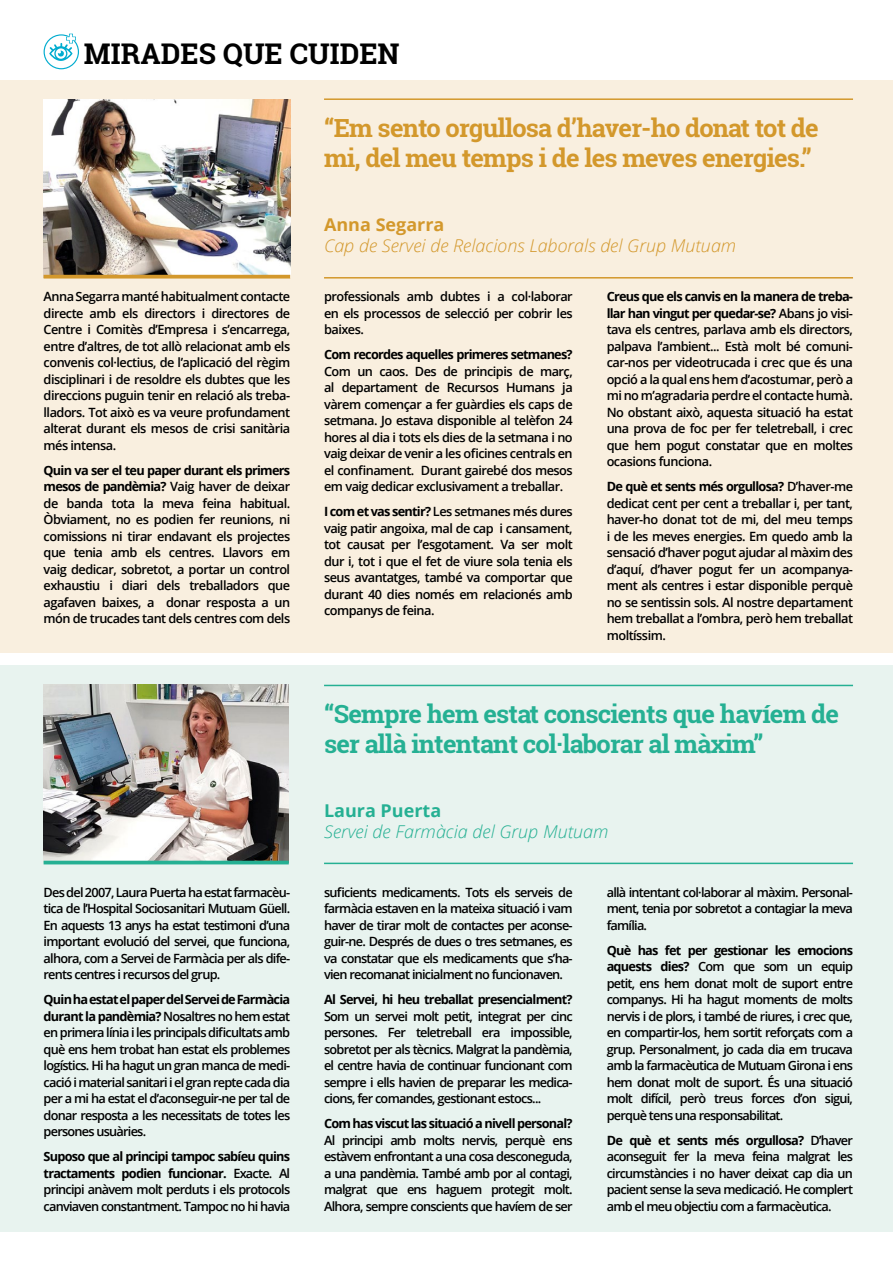
<style>
.page{position:relative;width:893px;height:1263px;background:#fff}
.page>*{position:absolute;margin:0;border:0;box-sizing:border-box;transform-origin:0 0}
.t1{font:700 28.5px "Roboto Slab";color:#000}
.t2{font:700 25.05px/30px "Roboto Slab";letter-spacing:-.03em;color:#d3982c}
.t3{font:700 25.05px/30px "Roboto Slab";letter-spacing:-.03em;color:#25b093}
.t4{font:italic 300 17.7px "Open Sans";color:#d3982c}
.t5{font:italic 300 17.7px "Open Sans";color:#25b093}
.t6{font:700 17.7px "Open Sans";color:#d3982c}
.t7{font:700 17.7px "Open Sans";color:#25b093}
.t8{font:600 12.75px/16.5px "Open Sans";letter-spacing:-.06em;color:#000;text-align:justify}
.t9{font:700 12.75px "Open Sans";letter-spacing:-.06em;color:#000}
.s1{font-weight:700}
</style>
<div class="page">
<div style="left:0;top:80px;width:893px;height:572px;background:#f9efdf"></div>
<div style="left:0;top:665px;width:893px;height:566px;background:#e8f3ef"></div>
<img style="left:44px;top:99px;width:246px;height:176px">
<hr style="left:324px;top:277px;width:529px;height:2px;background:#d3982c">
<hr style="left:324px;top:98px;width:529px;height:2px;background:#d3982c">
<hr style="left:324px;top:685px;width:529px;height:1px;background:#25b093">
<svg style="left:44px;top:275px;width:246px;height:4px"></svg>
<img style="left:44px;top:685px;width:245px;height:176px">
<hr style="left:324px;top:863px;width:529px;height:1px;background:#25b093">
<hr style="left:44px;top:861px;width:245px;height:3px;background:#25b093">
<svg style="left:44px;top:34px;width:35px;height:35px"></svg>
<p class="t1" style="left:84px;top:34px;width:317px">MIRADES QUE CUIDEN</p>
<p class="t8" style="left:44px;top:288px;width:248px">Anna Segarra manté habitualment contacte directe amb els directors i directores de Centre i Comitès d’Empresa i s’encarrega, entre d’altres, de tot allò relacionat amb els convenis col·lectius, de l’aplicació del règim disciplinari i de resoldre els dubtes que les direccions puguin tenir en relació als treba&shy;lladors. Tot això es va veure profundament alterat durant els mesos de crisi sanitària més intensa.</p>
<p class="t8" style="left:44px;top:462px;width:248px"><span class="s1">Quin va ser el teu paper durant els primers mesos de pandèmia?</span> Vaig haver de deixar de banda tota la meva feina habitual.<br>Òbviament, no es podien fer reunions, ni comissions ni tirar endavant els projectes que tenia amb els centres. Llavors em vaig dedicar, sobretot, a portar un control exhaustiu i diari dels treballadors que agafaven baixes, a donar resposta a un món de trucades tant dels centres com dels</p>
<p class="t8" style="left:44px;top:883px;width:248px">Des del 2007, Laura Puerta ha estat farmacèu&shy;tica de l’Hospital Sociosanitari Mutuam Güell.<br>En aquests 13 anys ha estat testimoni d’una important evolució del servei, que funciona, alhora, com a Servei de Farmàcia per als dife&shy;rents centres i recursos del grup.</p>
<p class="t8" style="left:44px;top:991px;width:248px"><span class="s1">Quin ha estat el paper del Servei de Farmàcia durant la pandèmia?</span> Nosaltres no hem estat en primera línia i les principals dificultats amb què ens hem trobat han estat els problemes logístics. Hi ha hagut un gran manca de medi&shy;cació i material sanitari i el gran repte cada dia per a mi ha estat el d’aconseguir-ne per tal de donar resposta a les necessitats de totes les persones usuàries.</p>
<p class="t8" style="left:44px;top:1148px;width:248px"><span class="s1">Suposo que al principi tampoc sabíeu quins tractaments podien funcionar.</span> Exacte. Al principi anàvem molt perduts i els protocols canviaven constantment. Tampoc no hi havia</p>
<p class="t2" style="left:324px;top:112px;width:496px">“Em sento orgullosa d’haver-ho donat tot de mi, del meu temps i de les meves energies.”</p>
<p class="t6" style="left:324px;top:212px;width:122px">Anna Segarra</p>
<p class="t4" style="left:324px;top:234px;width:414px">Cap de Servei de Relacions Laborals del Grup Mutuam</p>
<p class="t8" style="left:324px;top:288px;width:250px">professionals amb dubtes i a col·laborar en els processos de selecció per cobrir les baixes.</p>
<p class="t9" style="left:324px;top:346px;width:250px">Com recordes aquelles primeres setmanes?</p>
<p class="t8" style="left:324px;top:363px;width:250px">Com un caos. Des de principis de març, al departament de Recursos Humans ja vàrem començar a fer guàrdies els caps de setmana. Jo estava disponible al telèfon 24 hores al dia i tots els dies de la setmana i no vaig deixar de venir a les oficines centrals en el confinament. Durant gairebé dos mesos em vaig dedicar exclusivament a treballar.</p>
<p class="t8" style="left:324px;top:503px;width:250px"><span class="s1">I com et vas sentir?</span> Les setmanes més dures vaig patir angoixa, mal de cap i cansament, tot causat per l’esgotament. Va ser molt dur i, tot i que el fet de viure sola tenia els seus avantatges, també va comportar que durant 40 dies només em relacionés amb companys de feina.</p>
<p class="t8" style="left:607px;top:288px;width:248px"><span class="s1">Creus que els canvis en la manera de treba&shy;llar han vingut per quedar-se?</span> Abans jo visi&shy;tava els centres, parlava amb els directors, palpava l’ambient... Està molt bé comuni&shy;car-nos per videotrucada i crec que és una opció a la qual ens hem d’acostumar, però a mi no m’agradaria perdre el contacte humà.<br>No obstant això, aquesta situació ha estat una prova de foc per fer teletreball, i crec que hem pogut constatar que en moltes ocasions funciona.</p>
<p class="t8" style="left:607px;top:478px;width:248px"><span class="s1">De què et sents més orgullosa?</span> D’haver-me dedicat cent per cent a treballar i, per tant, haver-ho donat tot de mi, del meu temps i de les meves energies. Em quedo amb la sensació d’haver pogut ajudar al màxim des d’aquí, d’haver pogut fer un acompanya&shy;ment als centres i estar disponible perquè no se sentissin sols. Al nostre departament hem treballat a l’ombra, però hem treballat moltíssim.</p>
<p class="t3" style="left:324px;top:698px;width:517px">“Sempre hem estat conscients que havíem de ser allà intentant col·laborar al màxim”</p>
<p class="t7" style="left:324px;top:798px;width:119px">Laura Puerta</p>
<p class="t5" style="left:324px;top:819px;width:286px">Servei de Farmàcia del Grup Mutuam</p>
<p class="t8" style="left:324px;top:883px;width:250px">suficients medicaments. Tots els serveis de farmàcia estaven en la mateixa situació i vam haver de tirar molt de contactes per aconse&shy;guir-ne. Després de dues o tres setmanes, es va constatar que els medicaments que s’ha&shy;vien recomanat inicialment no funcionaven.</p>
<p class="t9" style="left:324px;top:990px;width:250px">Al Servei, hi heu treballat presencialment?</p>
<p class="t8" style="left:324px;top:1007px;width:250px">Som un servei molt petit, integrat per cinc persones. Fer teletreball era impossible, sobretot per als tècnics. Malgrat la pandèmia, el centre havia de continuar funcionant com sempre i ells havien de preparar les medica&shy;cions, fer comandes, gestionant estocs...</p>
<p class="t9" style="left:324px;top:1114px;width:250px">Com has viscut las situació a nivell personal?</p>
<p class="t8" style="left:324px;top:1131px;width:250px">Al principi amb molts nervis, perquè ens estàvem enfrontant a una cosa desconeguda, a una pandèmia. També amb por al contagi, malgrat que ens haguem protegit molt.<br>Alhora, sempre conscients que havíem de ser</p>
<p class="t8" style="left:607px;top:883px;width:248px">allà intentant col·laborar al màxim. Personal&shy;ment, tenia por sobretot a contagiar la meva família.</p>
<p class="t8" style="left:607px;top:941px;width:248px"><span class="s1">Què has fet per gestionar les emocions aquests dies?</span> Com que som un equip petit, ens hem donat molt de suport entre companys. Hi ha hagut moments de molts nervis i de plors, i també de riures, i crec que, en compartir-los, hem sortit reforçats com a grup. Personalment, jo cada dia em trucava amb la farmacèutica de Mutuam Girona i ens hem donat molt de suport. És una situació molt difícil, però treus forces d’on sigui, perquè tens una responsabilitat.</p>
<p class="t8" style="left:607px;top:1131px;width:248px"><span class="s1">De què et sents més orgullosa?</span> D’haver aconseguit fer la meva feina malgrat les circumstàncies i no haver deixat cap dia un pacient sense la seva medicació. He complert amb el meu objectiu com a farmacèutica.</p>
</div>
